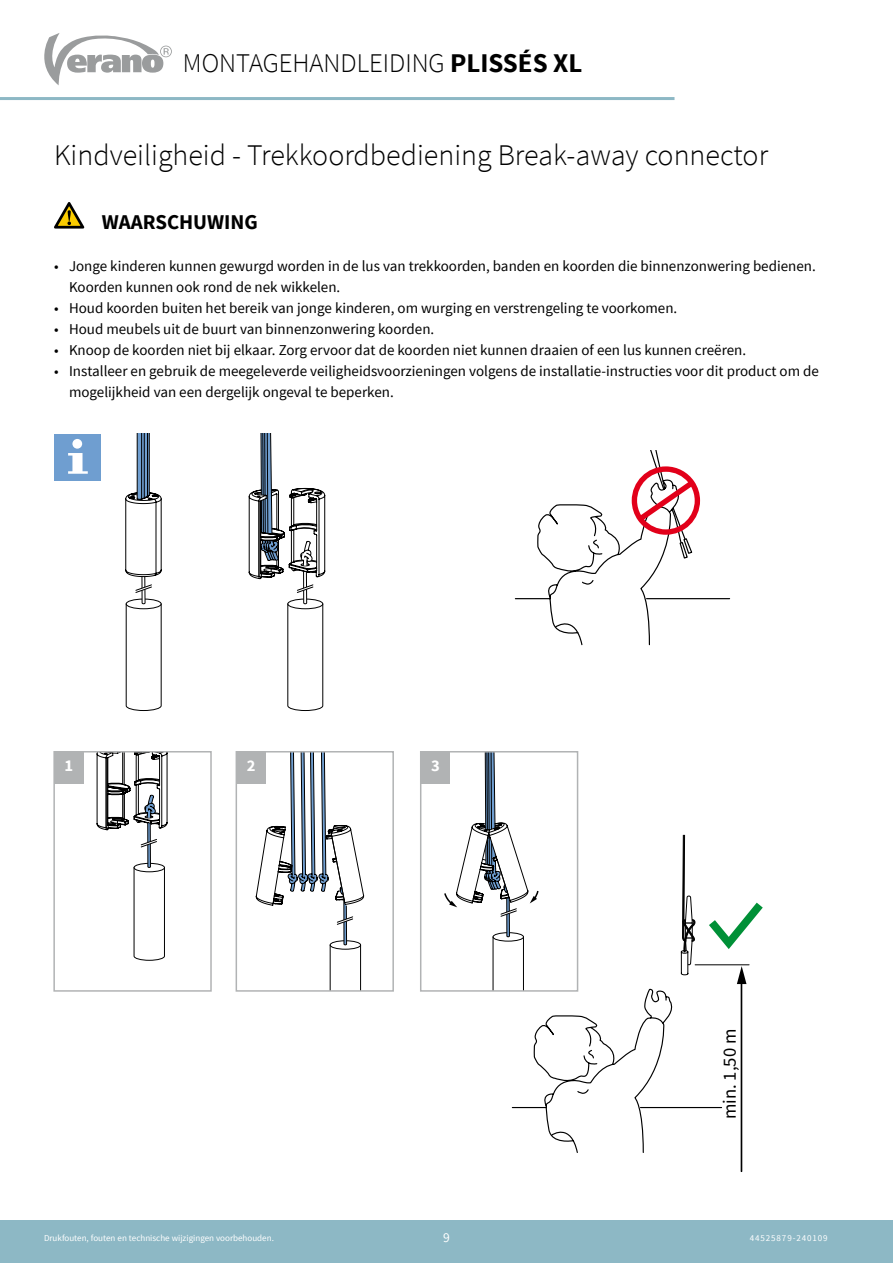
<style>
.page{position:relative;width:893px;height:1263px;background:#fff}
.page>*{position:absolute;margin:0;border:0;box-sizing:border-box;transform-origin:0 0}
.t1{font:300 30px "Source Sans Pro";color:#000}
.t2{font:300 27px "Source Sans Pro";color:#000}
.t3{font:700 21px "Source Sans Pro";color:#000}
.t4{font:18.6px "Source Sans Pro";color:#000}
.t5{font:700 16.5px "Source Sans Pro";color:#fff}
.t6{font:15px/21px "Source Sans Pro";color:#000}
.t7{font:13.5px "Source Sans Pro";color:#fff}
.t8{font:9px "Source Sans Pro";color:#fff}
.t9{font:9px "Source Sans Pro";letter-spacing:.1em;color:#fff}
.s1{font-weight:700}
</style>
<div class="page">
<svg style="left:44px;top:33px;width:128px;height:52px"></svg>
<hr style="left:0;top:97px;width:674px;height:3px;background:#8db8c5">
<div style="left:0;top:1220px;width:893px;height:43px;background:#8db8c5"></div>
<svg style="left:126px;top:434px;width:200px;height:277px"></svg>
<svg style="left:96px;top:754px;width:72px;height:206px"></svg>
<div style="left:53px;top:751px;width:159px;height:241px;border:2px solid #b1b3b4"></div>
<svg style="left:255px;top:754px;width:110px;height:235px"></svg>
<div style="left:236px;top:751px;width:158px;height:241px;border:2px solid #b1b3b4"></div>
<div style="left:54px;top:751px;width:30px;height:33px;background:#b1b3b4"></div>
<div style="left:236px;top:751px;width:30px;height:33px;background:#b1b3b4"></div>
<div style="left:421px;top:751px;width:29px;height:33px;background:#b1b3b4"></div>
<svg style="left:514px;top:450px;width:217px;height:196px"></svg>
<svg style="left:54px;top:202px;width:30px;height:27px"></svg>
<hr style="left:741px;top:981px;width:1px;height:190px;background:#000">
<svg style="left:421px;top:752px;width:342px;height:402px"></svg>
<div style="left:54px;top:434px;width:47px;height:47px;background:#6f9ed0"></div>
<div style="left:72px;top:439px;width:10px;height:10px;background:#fff;border-radius:50%"></div>
<svg style="left:68px;top:453px;width:20px;height:21px"></svg>
<h2 class="t2" style="left:183px;top:47px;width:401px">MONTAGEHANDLEIDING <span class="s1">PLISSÉS XL</span></h2>
<h1 class="t1" style="left:54px;top:137px;width:716px">Kindveiligheid - Trekkoordbediening Break-away connector</h1>
<h3 class="t3" style="left:102px;top:208px;width:158px">WAARSCHUWING</h3>
<p class="t6" style="left:69px;top:255px;width:748px;text-indent:-15px">• Jonge kinderen kunnen gewurgd worden in de lus van trekkoorden, banden en koorden die binnenzonwering bedienen.<br>Koorden kunnen ook rond de nek wikkelen.</p>
<p class="t6" style="left:54px;top:297px;width:625px">• Houd koorden buiten het bereik van jonge kinderen, om wurging en verstrengeling te voorkomen.</p>
<p class="t6" style="left:54px;top:318px;width:382px">• Houd meubels uit de buurt van binnenzonwering koorden.</p>
<p class="t6" style="left:54px;top:339px;width:694px">• Knoop de koorden niet bij elkaar. Zorg ervoor dat de koorden niet kunnen draaien of een lus kunnen creëren.</p>
<p class="t6" style="left:69px;top:360px;width:751px;text-indent:-15px">• Installeer en gebruik de meegeleverde veiligheidsvoorzieningen volgens de installatie-instructies voor dit product om de mogelijkheid van een dergelijk ongeval te beperken.</p>
<p class="t5" style="left:65px;top:755px;width:10px">1</p>
<p class="t5" style="left:247px;top:755px;width:10px">2</p>
<p class="t5" style="left:431px;top:755px;width:10px">3</p>
<p class="t4" style="left:718px;top:1119px;width:92px;rotate:-90deg">min. 1,50 m</p>
<p class="t8" style="left:44px;top:1233px;width:231px">Drukfouten, fouten en technische wijzigingen voorbehouden.</p>
<p class="t7" style="left:443px;top:1229px;width:8px">9</p>
<p class="t9" style="left:750px;top:1233px;width:80px">44525879-240109</p>
</div>
